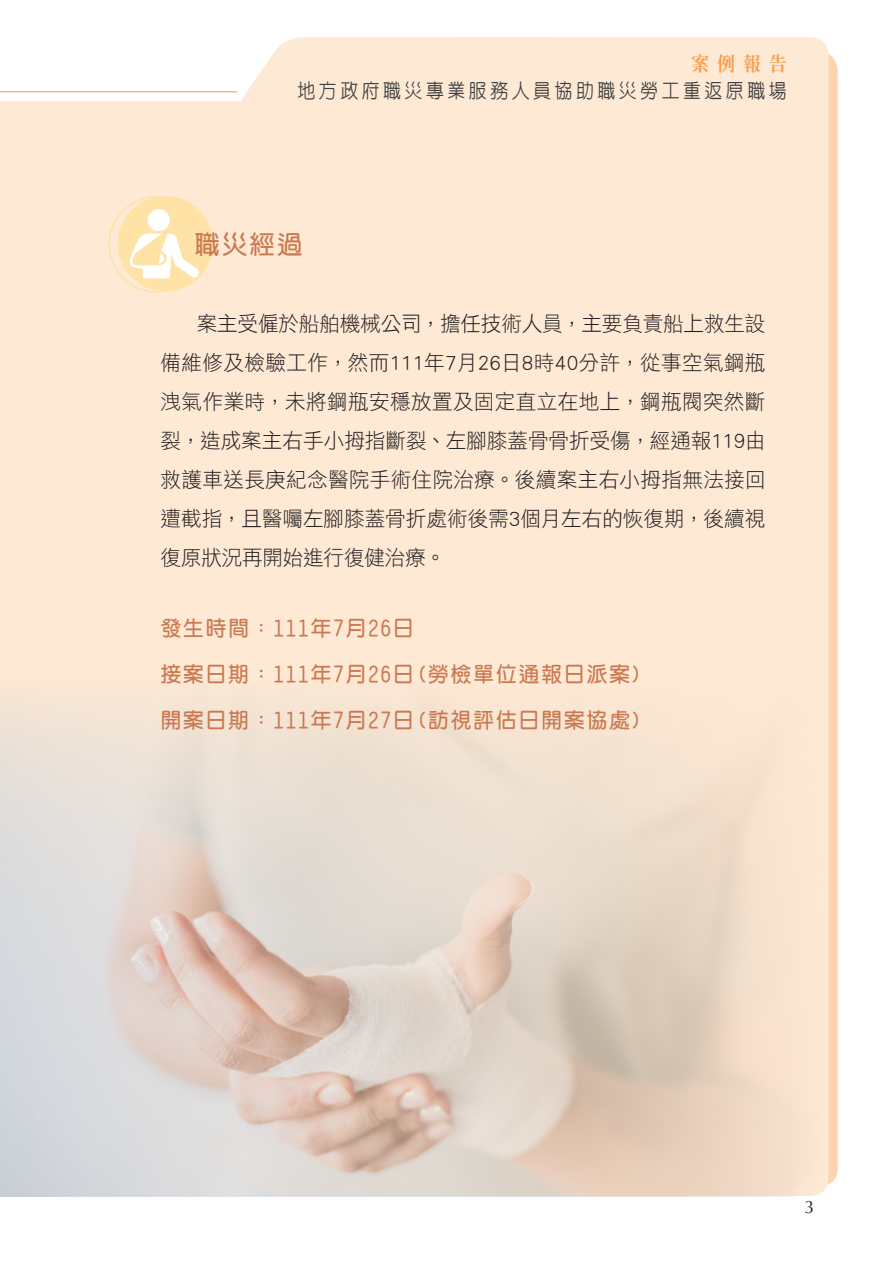
<style>
.page{position:relative;width:893px;height:1263px;background:#fff}
.page>*{position:absolute;margin:0;border:0;box-sizing:border-box;transform-origin:0 0}
.t1{font:700 25.5px "AR Yuan B5";color:#ca7951}
.t2{font:21px/39px "DF Li Hei Std W3";color:#231f20;text-align:justify}
.t3{font:700 21px "AR Yuan B5";letter-spacing:.1em;color:#ca7951}
.t4{font:500 19.8px "AR Yuan B5";letter-spacing:.2em;color:#3e3e3f;scale:.9 1}
.t5{font:700 19.5px "Source Han Serif TC";color:#f89d4b;scale:.9 1}
.t6{font:18px "Optima";color:#231f20}
</style>
<div class="page">
<div style="left:727px;top:52px;width:111px;height:1134px;background:#fdd4ae;border-radius:18px"></div>
<div style="left:0;top:101px;width:828px;height:1090px;background:#fee9d4"></div>
<svg style="left:234px;top:37px;width:219px;height:74px;background:#feebd9"></svg>
<div style="left:439px;top:37px;width:389px;height:121px;background:#fee9d4;border-radius:18px"></div>
<hr style="left:0;top:91px;width:237px;height:1px;background:#f89d4b">
<img style="left:0;top:679px;width:823px;height:517px">
<div style="left:118px;top:196px;width:95px;height:95px;background:#ffe2a5;border-radius:50%"></div>
<div style="left:108px;top:196px;width:97px;height:97px;border:2px solid #ffe2a5;border-radius:50%"></div>
<svg style="left:130px;top:233px;width:70px;height:47px"></svg>
<div style="left:148px;top:209px;width:22px;height:22px;background:#fff;border-radius:50%"></div>
<p class="t5" style="left:691px;top:53px;width:107px">案例報告</p>
<p class="t4" style="left:298px;top:80px;width:545px">地方政府職災專業服務人員協助職災勞工重返原職場</p>
<p class="t1" style="left:195px;top:231px;width:109px">職災經過</p>
<p class="t2" style="left:161px;top:304px;width:607px;text-indent:36px">案主受僱於船舶機械公司，擔任技術人員，主要負責船上救生設備維修及檢驗工作，然而111年7月26日8時40分許，從事空氣鋼瓶洩氣作業時，未將鋼瓶安穩放置及固定直立在地上，鋼瓶閥突然斷裂，造成案主右手小拇指斷裂、左腳膝蓋骨骨折受傷，經通報119由救護車送長庚紀念醫院手術住院治療。後續案主右小拇指無法接回遭截指，且醫囑左腳膝蓋骨折處術後需3個月左右的恢復期，後續視復原狀況再開始進行復健治療。</p>
<p class="t3" style="left:161px;top:617px;width:255px">發生時間：111年7月26日</p>
<p class="t3" style="left:161px;top:664px;width:483px">接案日期：111年7月26日(勞檢單位通報日派案)</p>
<p class="t3" style="left:161px;top:710px;width:483px">開案日期：111年7月27日(訪視評估日開案協處)</p>
<p class="t6" style="left:804px;top:1196px;width:12px">3</p>
</div>
